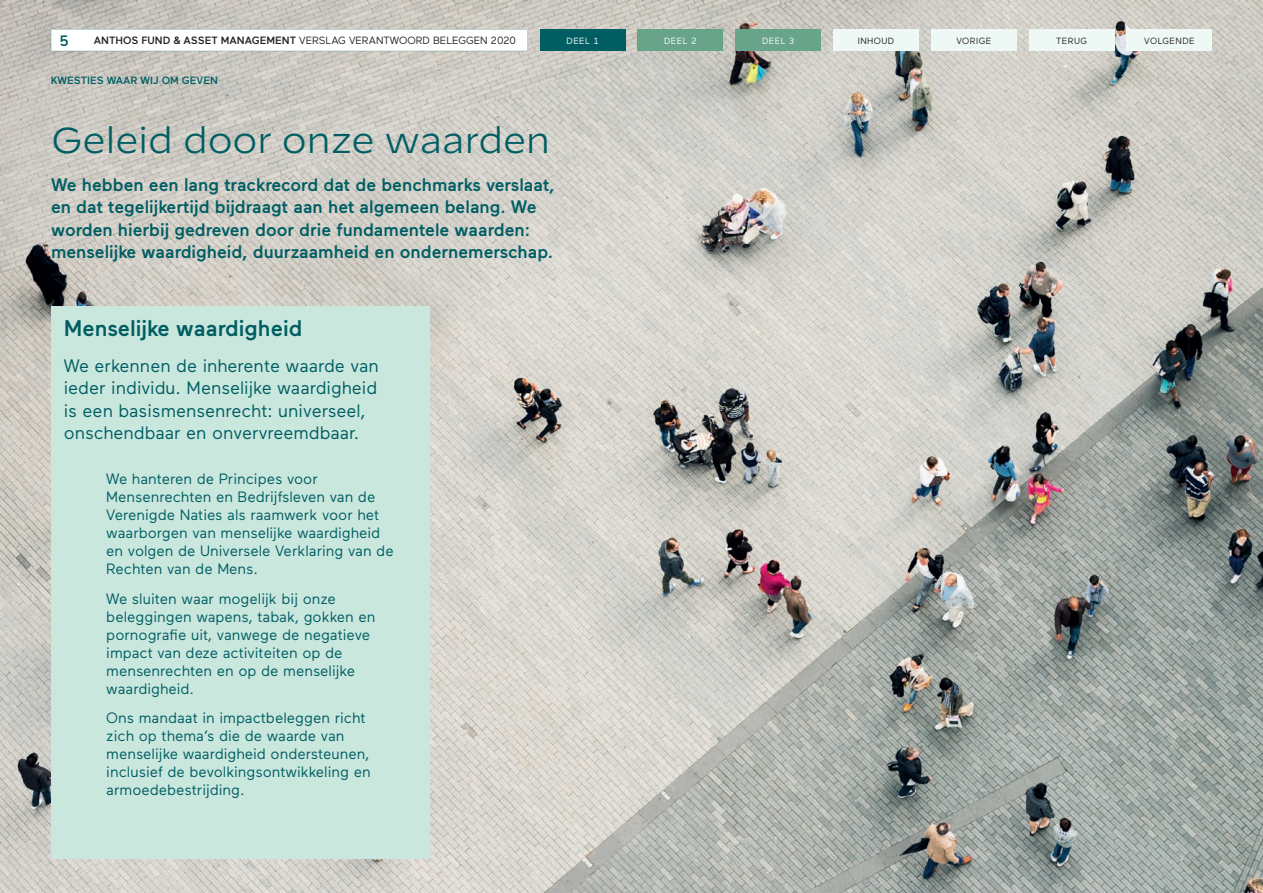
<style>
.page{position:relative;width:1263px;height:893px;background:#fff}
.page>*{position:absolute;margin:0;border:0;box-sizing:border-box;transform-origin:0 0}
.t1{font:300 36px "Decimal";letter-spacing:-.01em;color:#005e63}
.t2{font:500 22.5px "Maax";color:#005e63}
.t3{font:500 18px/22.5px "Maax";color:#005e63}
.t4{font:18px/22.5px "Maax";color:#005e63}
.t5{font:15px/18px "Maax";color:#005e63}
.t6{font:500 15px "Maax";color:#005e63}
.t7{font:10.5px "Maax";color:#231f20}
.t8{font:500 10.5px "Maax";color:#005e63}
.t9{font:9px "Maax";letter-spacing:.05em;color:#231f20}
.t10{font:9px "Maax";letter-spacing:.05em;color:#fff}
.s1{font-weight:500}
</style>
<div class="page">
<img style="left:0;top:0;width:1263px;height:893px">
<div style="left:51px;top:306px;width:378px;height:553px;background:#cae7de"></div>
<div style="left:833px;top:30px;width:85px;height:21px;background:#eef8f4"></div>
<div style="left:540px;top:30px;width:85px;height:21px;background:#005e63"></div>
<svg style="left:51px;top:30px;width:476px;height:21px"></svg>
<div style="left:931px;top:30px;width:85px;height:21px;background:#eef8f4"></div>
<div style="left:638px;top:30px;width:85px;height:21px;background:#68a48a"></div>
<div style="left:1029px;top:30px;width:85px;height:21px;background:#eef8f4"></div>
<div style="left:736px;top:30px;width:85px;height:21px;background:#68a48a"></div>
<div style="left:1127px;top:30px;width:85px;height:21px;background:#eef8f4"></div>
<p class="t6" style="left:60px;top:31px;width:10px">5</p>
<p class="t7" style="left:94px;top:34px;width:424px"><span class="s1">ANTHOS FUND &amp; ASSET MANAGEMENT</span> VERSLAG VERANTWOORD BELEGGEN 2020</p>
<p class="t10" style="left:567px;top:35px;width:33px">DEEL 1</p>
<p class="t10" style="left:664px;top:35px;width:34px">DEEL 2</p>
<p class="t10" style="left:762px;top:35px;width:34px">DEEL 3</p>
<p class="t9" style="left:858px;top:35px;width:38px">INHOUD</p>
<p class="t9" style="left:956px;top:35px;width:36px">VORIGE</p>
<p class="t9" style="left:1056px;top:35px;width:32px">TERUG</p>
<p class="t9" style="left:1144px;top:35px;width:52px">VOLGENDE</p>
<p class="t8" style="left:51px;top:74px;width:169px">KWESTIES WAAR WIJ OM GEVEN</p>
<h1 class="t1" style="left:51px;top:119px;width:501px">Geleid door onze waarden</h1>
<p class="t3" style="left:51px;top:172px;width:505px">We hebben een lang trackrecord dat de benchmarks verslaat, en dat tegelijkertijd bijdraagt aan het algemeen belang. We worden hierbij gedreven door drie fundamentele waarden: menselijke waardigheid, duurzaamheid en ondernemerschap.</p>
<h2 class="t2" style="left:64px;top:313px;width:240px">Menselijke waardigheid</h2>
<p class="t4" style="left:64px;top:353px;width:316px">We erkennen de inherente waarde van ieder individu. Menselijke waardigheid is een basismensenrecht: universeel, onschendbaar en onvervreemdbaar.</p>
<p class="t5" style="left:106px;top:469px;width:289px">We hanteren de Principes voor Mensenrechten en Bedrijfsleven van de Verenigde Naties als raamwerk voor het waarborgen van menselijke waardigheid en volgen de Universele Verklaring van de Rechten van de Mens.</p>
<p class="t5" style="left:106px;top:589px;width:271px">We sluiten waar mogelijk bij onze beleggingen wapens, tabak, gokken en pornografie uit, vanwege de negatieve impact van deze activiteiten op de mensenrechten en op de menselijke waardigheid.</p>
<p class="t5" style="left:106px;top:708px;width:266px">Ons mandaat in impactbeleggen richt zich op thema’s die de waarde van menselijke waardigheid ondersteunen, inclusief de bevolkingsontwikkeling en armoedebestrijding.</p>
</div>
